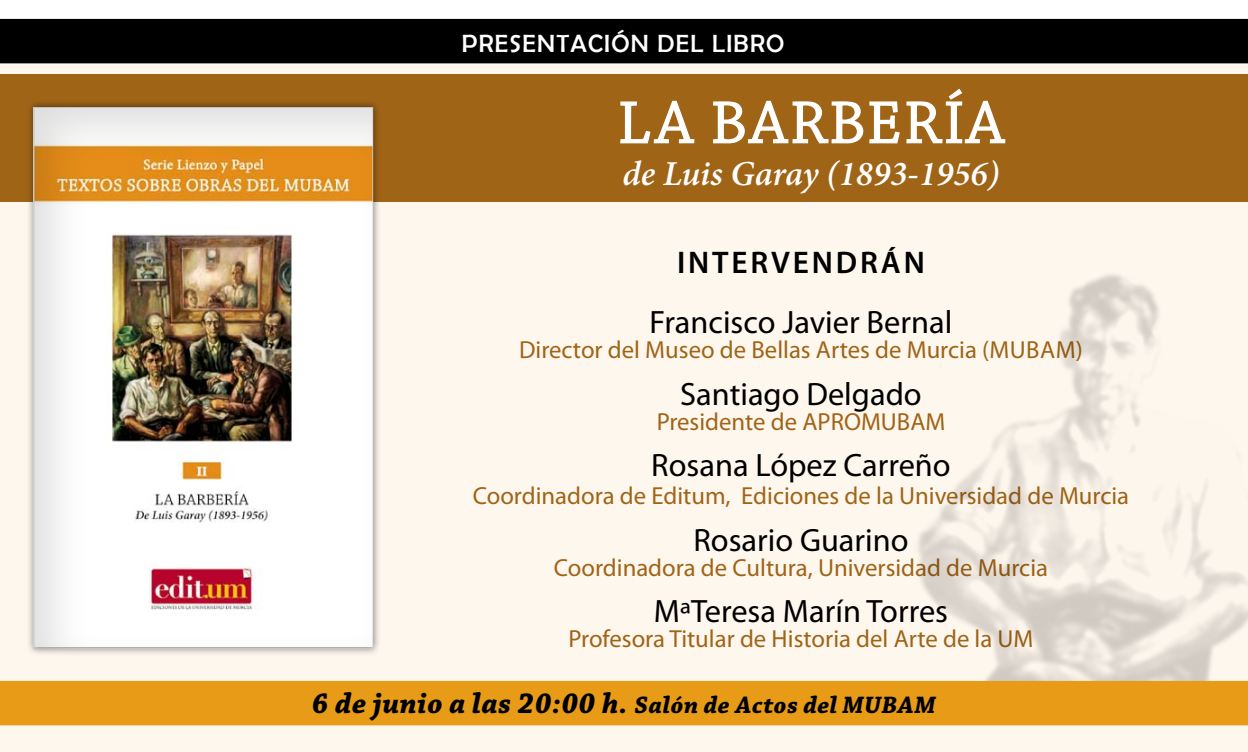
<style>
.page{position:relative;width:1248px;height:752px;background:#fff}
.page>*{position:absolute;margin:0;border:0;box-sizing:border-box;transform-origin:0 0}
.t1{font:62.5px "Chaparral Pro";letter-spacing:.04em;color:#fff}
.t2{font:italic 600 35px "Minion Pro";color:#fff}
.t3{font:32.25px "Myriad Pro";color:#000}
.t4{font:600 31.25px "Myriad Pro";letter-spacing:.09em;color:#000}
.t5{font:italic 700 25px "Chaparral Pro";letter-spacing:.02em;color:#000}
.t6{font:25px "Berlin Sans FB";letter-spacing:.05em;color:#fff}
.t7{font:24.75px "Myriad Pro";color:#a06417}
.s1{font-size:30px}
</style>
<div class="page">
<div style="left:0;top:25px;width:1247px;height:726px;background:#fef7ee"></div>
<div style="left:0;top:74px;width:1247px;height:128px;background:#a06417"></div>
<div style="left:26px;top:99px;width:355px;height:557px;background:#000;opacity:.52"></div>
<div style="left:13px;top:105px;width:380px;height:545px;background:#000;opacity:.13"></div>
<svg style="left:620px;top:100px;width:75px;height:44px"></svg>
<svg style="left:713px;top:88px;width:292px;height:56px"></svg>
<div style="left:0;top:19px;width:1247px;height:44px;background:#000"></div>
<div style="left:0;top:680px;width:1247px;height:45px;background:#e79b16"></div>
<p class="t6" style="left:462px;top:30px;width:324px">PRESENTACIÓN DEL LIBRO</p>
<h1 class="t1" style="left:617px;top:88px;width:388px">LA BARBERÍA</h1>
<h2 class="t2" style="left:622px;top:149px;width:378px">de Luis Garay (1893-1956)</h2>
<p class="t4" style="left:677px;top:242px;width:249px">INTERVENDRÁN</p>
<h3 class="t3" style="left:649px;top:302px;width:304px">Francisco Javier Bernal</h3>
<p class="t7" style="left:519px;top:334px;width:524px">Director del Museo de Bellas Artes de Murcia (Mubam</p>
<p class="t7" style="left:1075px;top:334px;width:9px">)</p>
<h3 class="t3" style="left:680px;top:373px;width:243px">Santiago Delgado</h3>
<p class="t7" style="left:656px;top:406px;width:290px">Presidente de APROMUBAM</p>
<h3 class="t3" style="left:651px;top:445px;width:301px">Rosana López Carreño</h3>
<p class="t7" style="left:472px;top:480px;width:658px">Coordinadora de Editum, Ediciones de la Universidad de Murcia</p>
<h3 class="t3" style="left:693px;top:519px;width:217px">Rosario Guarino</h3>
<p class="t7" style="left:554px;top:552px;width:495px">Coordinadora de Cultura, Universidad de Murcia</p>
<h3 class="t3" style="left:653px;top:591px;width:296px">MªTeresa Marín Torres</h3>
<p class="t7" style="left:568px;top:623px;width:466px">Profesora Titular de Historia del Arte de la UM</p>
<p class="t5" style="left:312px;top:690px;width:625px"><span class="s1">6 de junio a las 20:00 h.</span> Salón de Actos del MUBAM</p>
</div>
